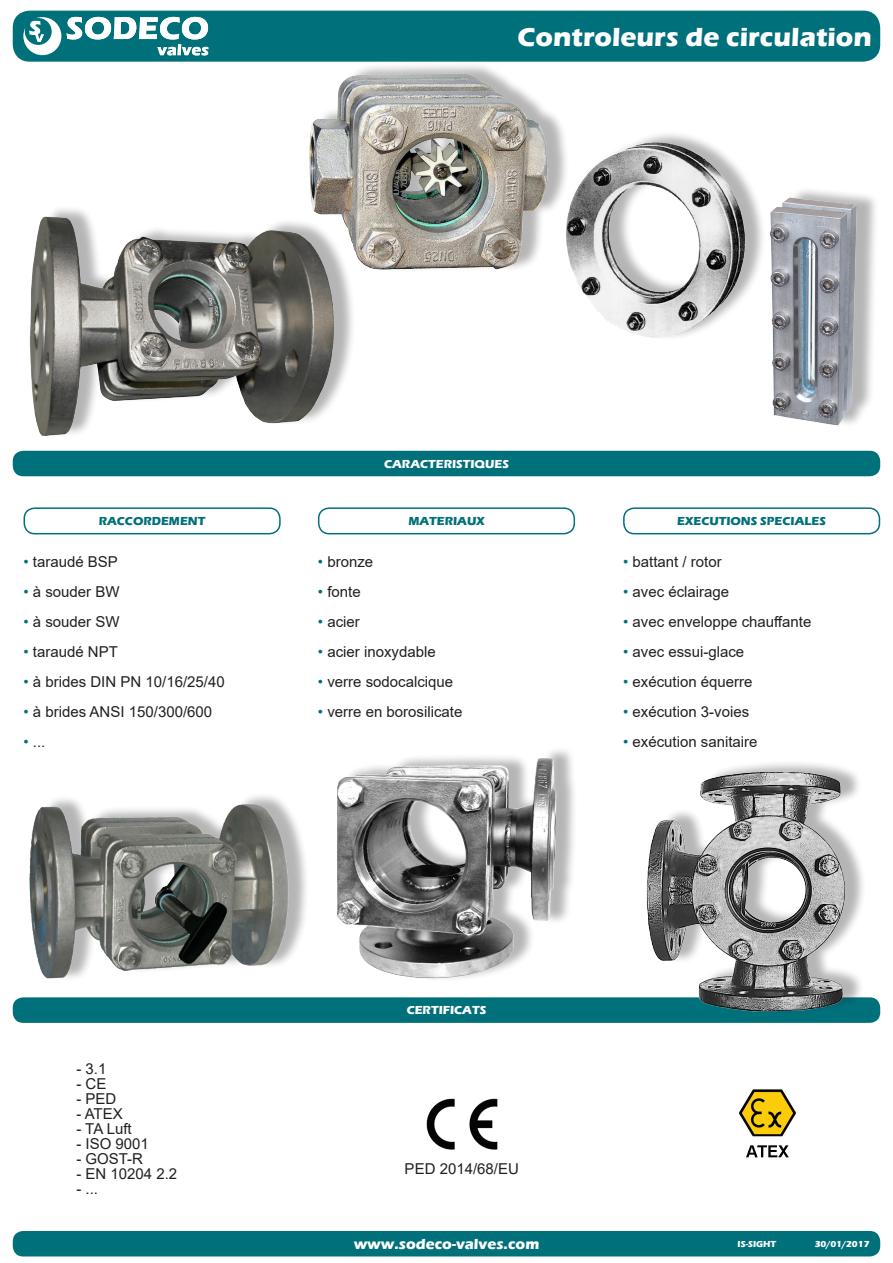
<style>
.page{position:relative;width:893px;height:1263px;background:#fff}
.page>*{position:absolute;margin:0;border:0;box-sizing:border-box;transform-origin:0 0}
.t1{font:700 27px "Eras ITC";color:#fff}
.t2{font:15px "Arial";color:#231f20}
.t3{font:700 15px "Eras ITC";color:#fff}
.t4{font:700 12px "Eras ITC";color:#00707b}
.t5{font:700 12px "Eras ITC";color:#fff}
.t6{font:700 9px "Eras ITC";color:#fff}
.s1{color:#00707b}
</style>
<div class="page">
<div style="left:13px;top:1231px;width:867px;height:25px;background:#00707b;border-radius:10px"></div>
<div style="left:13px;top:11px;width:867px;height:51px;background:#00707b;border-radius:17px"></div>
<div style="left:13px;top:451px;width:867px;height:25px;background:#00707b;border-radius:10px"></div>
<div style="left:24px;top:507px;width:257px;height:27px;border:2px solid #00707b;border-radius:10px"></div>
<div style="left:318px;top:507px;width:257px;height:27px;border:2px solid #00707b;border-radius:10px"></div>
<div style="left:623px;top:507px;width:257px;height:27px;border:2px solid #00707b;border-radius:10px"></div>
<div style="left:13px;top:997px;width:867px;height:26px;background:#00707b;border-radius:10px"></div>
<div style="left:36px;top:205px;width:320px;height:234px;background:#231f20;opacity:.33"></div>
<img style="left:29px;top:212px;width:311px;height:227px">
<div style="left:315px;top:61px;width:254px;height:213px;background:#231f20;opacity:.33"></div>
<img style="left:306px;top:70px;width:244px;height:203px">
<div style="left:777px;top:186px;width:102px;height:242px;background:#231f20;opacity:.33"></div>
<img style="left:770px;top:191px;width:95px;height:237px">
<div style="left:573px;top:130px;width:194px;height:211px;background:#231f20;opacity:.33"></div>
<img style="left:556px;top:132px;width:201px;height:209px">
<div style="left:653px;top:759px;width:214px;height:256px;background:#231f20;opacity:.33"></div>
<img style="left:639px;top:765px;width:209px;height:250px">
<div style="left:343px;top:746px;width:235px;height:236px;background:#231f20;opacity:.33"></div>
<img style="left:336px;top:755px;width:224px;height:227px">
<div style="left:36px;top:792px;width:274px;height:190px;background:#231f20;opacity:.33"></div>
<img style="left:29px;top:801px;width:265px;height:181px">
<img style="left:739px;top:1089px;width:57px;height:69px">
<img style="left:426px;top:1098px;width:71px;height:51px">
<svg style="left:23px;top:17px;width:38px;height:38px"></svg>
<svg style="left:67px;top:17px;width:141px;height:38px"></svg>
<p class="t1" style="left:517px;top:21px;width:356px">Controleurs de circulation</p>
<p class="t5" style="left:384px;top:457px;width:126px">CARACTERISTIQUES</p>
<p class="t4" style="left:99px;top:514px;width:108px">RACCORDEMENT</p>
<p class="t4" style="left:408px;top:514px;width:78px">MATERIAUX</p>
<p class="t4" style="left:677px;top:514px;width:150px">EXECUTIONS SPECIALES</p>
<p class="t2" style="left:24px;top:551px;width:96px"><span class="s1">•</span> taraudé BSP</p>
<p class="t2" style="left:24px;top:581px;width:98px"><span class="s1">•</span> à souder BW</p>
<p class="t2" style="left:24px;top:611px;width:98px"><span class="s1">•</span> à souder SW</p>
<p class="t2" style="left:24px;top:641px;width:96px"><span class="s1">•</span> taraudé NPT</p>
<p class="t2" style="left:24px;top:671px;width:203px"><span class="s1">•</span> à brides DIN PN 10/16/25/40</p>
<p class="t2" style="left:24px;top:701px;width:190px"><span class="s1">•</span> à brides ANSI 150/300/600</p>
<p class="t2" style="left:24px;top:731px;width:23px"><span class="s1">•</span> ...</p>
<p class="t2" style="left:623px;top:551px;width:100px"><span class="s1">•</span> battant / rotor</p>
<p class="t2" style="left:623px;top:581px;width:108px"><span class="s1">•</span> avec éclairage</p>
<p class="t2" style="left:623px;top:611px;width:190px"><span class="s1">•</span> avec enveloppe chauffante</p>
<p class="t2" style="left:623px;top:641px;width:123px"><span class="s1">•</span> avec essui-glace</p>
<p class="t2" style="left:623px;top:671px;width:131px"><span class="s1">•</span> exécution équerre</p>
<p class="t2" style="left:623px;top:701px;width:128px"><span class="s1">•</span> exécution 3-voies</p>
<p class="t2" style="left:623px;top:731px;width:136px"><span class="s1">•</span> exécution sanitaire</p>
<p class="t2" style="left:318px;top:551px;width:57px"><span class="s1">•</span> bronze</p>
<p class="t2" style="left:318px;top:581px;width:44px"><span class="s1">•</span> fonte</p>
<p class="t2" style="left:318px;top:611px;width:43px"><span class="s1">•</span> acier</p>
<p class="t2" style="left:318px;top:641px;width:119px"><span class="s1">•</span> acier inoxydable</p>
<p class="t2" style="left:318px;top:671px;width:137px"><span class="s1">•</span> verre sodocalcique</p>
<p class="t2" style="left:318px;top:701px;width:146px"><span class="s1">•</span> verre en borosilicate</p>
<p class="t2" style="left:76px;top:1059px;width:32px">- 3.1</p>
<p class="t2" style="left:76px;top:1074px;width:31px">- CE</p>
<p class="t2" style="left:76px;top:1089px;width:42px">- PED</p>
<p class="t2" style="left:76px;top:1104px;width:48px">- ATEX</p>
<p class="t2" style="left:76px;top:1119px;width:57px">- TA Luft</p>
<p class="t2" style="left:76px;top:1134px;width:74px">- ISO 9001</p>
<p class="t2" style="left:76px;top:1149px;width:68px">- GOST-R</p>
<p class="t2" style="left:76px;top:1164px;width:102px">- EN 10204 2.2</p>
<p class="t2" style="left:76px;top:1179px;width:23px">- ...</p>
<p class="t5" style="left:407px;top:1003px;width:81px">CERTIFICATS</p>
<p class="t2" style="left:405px;top:1158px;width:116px">PED 2014/68/EU</p>
<p class="t3" style="left:354px;top:1235px;width:187px">www.sodeco-valves.com</p>
<p class="t6" style="left:738px;top:1239px;width:40px">IS-SIGHT</p>
<p class="t6" style="left:815px;top:1239px;width:56px">30/01/2017</p>
</div>
